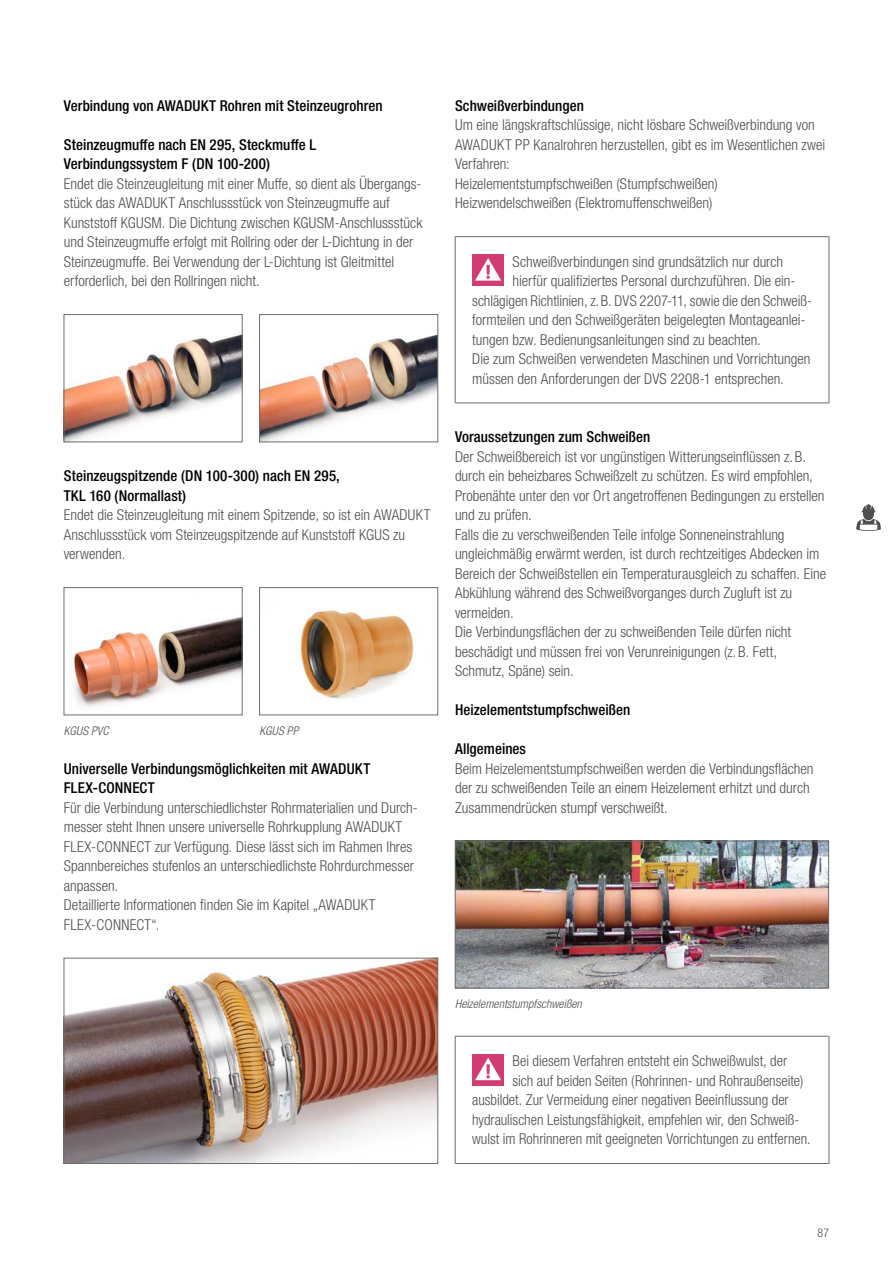
<style>
.page{position:relative;width:893px;height:1263px;background:#fff}
.page>*{position:absolute;margin:0;border:0;box-sizing:border-box;transform-origin:0 0}
.Bodytext{font:300 condensed 15px/19.5px "Helvetica Neue LTW1 G";color:#4e4e4d}
.Bodytext_headline{font:500 condensed 15px/19.5px "Helvetica Neue LTW1 G";letter-spacing:.005em;color:#000}
.Bodytext_headline_af{font:500 condensed 15px "Helvetica Neue LTW1 G";letter-spacing:.005em;color:#000}
.t1{font:italic 300 condensed 12px "Helvetica Neue LTW1 G";letter-spacing:.005em;color:#4e4e4d}
.t2{font:300 condensed 12px "Helvetica Neue LTW1 G";color:#4e4e4d}
</style>
<div class="page">
<img style="left:66px;top:334px;width:174px;height:106px">
<div style="left:64px;top:314px;width:178px;height:128px;border:1px solid #6d6d6c"></div>
<img style="left:261px;top:334px;width:175px;height:106px">
<div style="left:259px;top:314px;width:179px;height:128px;border:1px solid #6d6d6c"></div>
<img style="left:74px;top:617px;width:166px;height:90px">
<div style="left:64px;top:587px;width:178px;height:128px;border:1px solid #6d6d6c"></div>
<img style="left:300px;top:609px;width:116px;height:90px">
<div style="left:259px;top:587px;width:179px;height:128px;border:1px solid #6d6d6c"></div>
<img style="left:66px;top:960px;width:370px;height:202px">
<div style="left:64px;top:958px;width:374px;height:206px;border:1px solid #6d6d6c"></div>
<hr style="left:455px;top:236px;width:374px;height:1px;background:#6d6d6c">
<hr style="left:455px;top:237px;width:1px;height:166px;background:#6d6d6c">
<hr style="left:829px;top:237px;width:1px;height:166px;background:#6d6d6c">
<hr style="left:455px;top:403px;width:374px;height:1px;background:#6d6d6c">
<div style="left:472px;top:254px;width:32px;height:32px;background:#d13c73"></div>
<svg style="left:475px;top:258px;width:26px;height:23px"></svg>
<img style="left:457px;top:843px;width:370px;height:143px">
<div style="left:455px;top:841px;width:374px;height:147px;border:1px solid #6d6d6c"></div>
<hr style="left:455px;top:1036px;width:374px;height:1px;background:#6d6d6c">
<hr style="left:455px;top:1036px;width:1px;height:127px;background:#6d6d6c">
<hr style="left:829px;top:1036px;width:1px;height:127px;background:#6d6d6c">
<hr style="left:455px;top:1163px;width:374px;height:1px;background:#6d6d6c">
<div style="left:472px;top:1054px;width:32px;height:32px;background:#d13c73"></div>
<svg style="left:475px;top:1057px;width:26px;height:23px"></svg>
<svg style="left:856px;top:504px;width:25px;height:27px"></svg>
<p class="Bodytext_headline" style="left:64px;top:95px;width:320px">Verbindung von AWADUKT Rohren mit Steinzeugrohren</p>
<p class="Bodytext_headline" style="left:64px;top:134px;width:254px">Steinzeugmuffe nach EN 295, Steckmuffe L</p>
<p class="Bodytext_headline_af" style="left:64px;top:155px;width:208px">Verbindungssystem F (DN 100-200)</p>
<p class="Bodytext" style="left:64px;top:174px;width:360px">Endet die Steinzeugleitung mit einer Muffe, so dient als Übergangs&shy;stück das AWADUKT Anschlussstück von Steinzeugmuffe auf Kunststoff KGUSM. Die Dichtung zwischen KGUSM-Anschlussstück und Steinzeugmuffe erfolgt mit Rollring oder der L-Dichtung in der Steinzeugmuffe. Bei Verwendung der L-Dichtung ist Gleitmittel erforderlich, bei den Rollringen nicht.</p>
<p class="Bodytext_headline" style="left:64px;top:466px;width:278px">Steinzeugspitzende (DN 100-300) nach EN 295,<br>TKL 160 (Normallast)</p>
<p class="Bodytext" style="left:64px;top:505px;width:368px">Endet die Steinzeugleitung mit einem Spitzende, so ist ein AWADUKT<br>Anschlussstück vom Steinzeugspitzende auf Kunststoff KGUS zu verwenden.</p>
<p class="t1" style="left:64px;top:723px;width:47px">KGUS PVC</p>
<p class="t1" style="left:259px;top:723px;width:41px">KGUS PP</p>
<p class="Bodytext_headline" style="left:64px;top:758px;width:308px">Universelle Verbindungsmöglichkeiten mit AWADUKT<br>FLEX-CONNECT</p>
<p class="Bodytext" style="left:64px;top:798px;width:356px">Für die Verbindung unterschiedlichster Rohrmaterialien und Durch&shy;messer steht Ihnen unsere universelle Rohrkupplung AWADUKT FLEX-CONNECT zur Verfügung. Diese lässt sich im Rahmen Ihres Spannbereiches stufenlos an unterschiedlichste Rohrdurchmesser anpassen.</p>
<p class="Bodytext" style="left:64px;top:895px;width:313px">Detaillierte Informationen finden Sie im Kapitel „AWADUKT<br>FLEX-CONNECT“.</p>
<p class="Bodytext_headline" style="left:455px;top:95px;width:130px">Schweißverbindungen</p>
<p class="Bodytext" style="left:455px;top:115px;width:372px">Um eine längskraftschlüssige, nicht lösbare Schweißverbindung von<br>AWADUKT PP Kanalrohren herzustellen, gibt es im Wesentlichen zwei<br>Verfahren:</p>
<p class="Bodytext" style="left:455px;top:174px;width:264px">Heizelementstumpfschweißen (Stumpfschweißen)</p>
<p class="Bodytext" style="left:455px;top:193px;width:259px">Heizwendelschweißen (Elektromuffenschweißen)</p>
<p class="Bodytext" style="left:513px;top:252px;width:272px">Schweißverbindungen sind grundsätzlich nur durch</p>
<p class="Bodytext" style="left:513px;top:271px;width:284px">hierfür qualifiziertes Personal durchzuführen. Die ein-</p>
<p class="Bodytext" style="left:472px;top:291px;width:341px">schlägigen Richtlinien, z.B. DVS 2207-11, sowie die den Schweiß-</p>
<p class="Bodytext" style="left:472px;top:310px;width:335px">formteilen und den Schweißgeräten beigelegten Montageanlei-</p>
<p class="Bodytext" style="left:472px;top:330px;width:290px">tungen bzw. Bedienungsanleitungen sind zu beachten.</p>
<p class="Bodytext" style="left:472px;top:349px;width:340px">Die zum Schweißen verwendeten Maschinen und Vorrichtungen müssen den Anforderungen der DVS 2208-1 entsprechen.</p>
<p class="Bodytext_headline" style="left:455px;top:427px;width:197px">Voraussetzungen zum Schweißen</p>
<p class="Bodytext" style="left:455px;top:447px;width:371px">Der Schweißbereich ist vor ungünstigen Witterungseinflüssen z. B. durch ein beheizbares Schweißzelt zu schützen. Es wird empfohlen, Probenähte unter den vor Ort angetroffenen Bedingungen zu erstellen und zu prüfen.</p>
<p class="Bodytext" style="left:455px;top:525px;width:373px">Falls die zu verschweißenden Teile infolge Sonneneinstrahlung ungleichmäßig erwärmt werden, ist durch rechtzeitiges Abdecken im Bereich der Schweißstellen ein Temperaturausgleich zu schaffen. Eine Abkühlung während des Schweißvorganges durch Zugluft ist zu vermeiden.</p>
<p class="Bodytext" style="left:455px;top:622px;width:338px">Die Verbindungsflächen der zu schweißenden Teile dürfen nicht beschädigt und müssen frei von Verunreinigungen (z.B. Fett,<br>Schmutz, Späne) sein.</p>
<p class="Bodytext_headline" style="left:455px;top:700px;width:177px">Heizelementstumpfschweißen</p>
<p class="Bodytext_headline" style="left:455px;top:739px;width:72px">Allgemeines</p>
<p class="Bodytext" style="left:455px;top:759px;width:360px">Beim Heizelementstumpfschweißen werden die Verbindungsflächen der zu schweißenden Teile an einem Heizelement erhitzt und durch<br>Zusammendrücken stumpf verschweißt.</p>
<p class="t1" style="left:455px;top:996px;width:128px">Heizelementstumpfschweißen</p>
<p class="Bodytext" style="left:513px;top:1051px;width:276px">Bei diesem Verfahren entsteht ein Schweißwulst, der</p>
<p class="Bodytext" style="left:513px;top:1071px;width:292px">sich auf beiden Seiten (Rohrinnen- und Rohraußenseite)</p>
<p class="Bodytext" style="left:472px;top:1090px;width:318px">ausbildet. Zur Vermeidung einer negativen Beeinflussung der</p>
<p class="Bodytext" style="left:472px;top:1110px;width:329px">hydraulischen Leistungsfähigkeit, empfehlen wir, den Schweiß-</p>
<p class="Bodytext" style="left:472px;top:1129px;width:340px">wulst im Rohrinneren mit geeigneten Vorrichtungen zu entfernen.</p>
<p class="t2" style="left:818px;top:1226px;width:13px">87</p>
</div>
